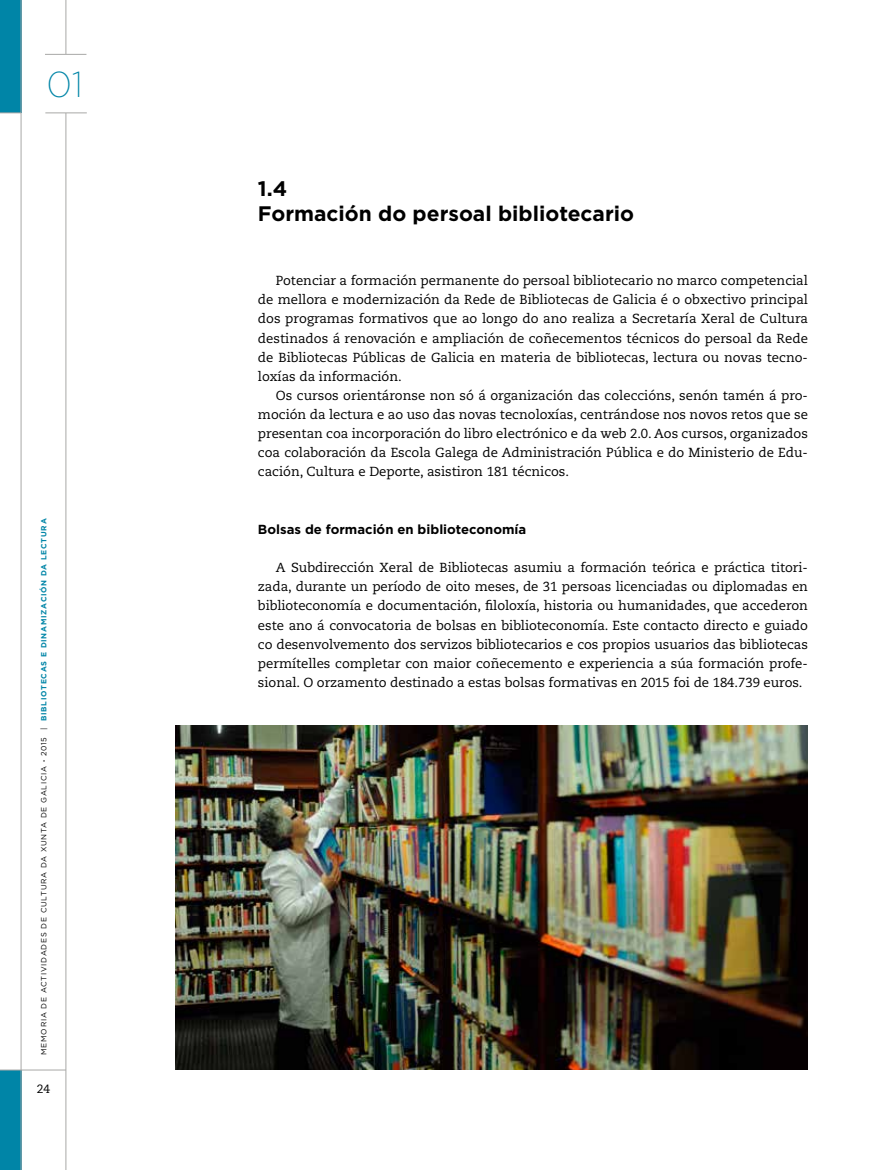
<style>
.page{position:relative;width:893px;height:1170px;background:#fff}
.page>*{position:absolute;margin:0;border:0;box-sizing:border-box;transform-origin:0 0}
.t1{font:200 36px "Gotham";color:#0085a7}
.t2{font:700 21px/25.5px "Gotham";color:#000}
.t3{font:13.2px/19px "Caecilia LT Std";color:#000;text-align:justify}
.t4{font:700 13.2px "Gotham";color:#000}
.t5{font:12px "Caecilia LT Std";color:#000}
.t6{font:7.5px "Gotham";letter-spacing:.1em;color:#000}
.s1{font-weight:700}
.s2{font-weight:700;color:#0085a7}
</style>
<div class="page">
<div style="left:0;top:0;width:21px;height:113px;background:#0085a7"></div>
<div style="left:0;top:1069px;width:21px;height:100px;background:#0085a7"></div>
<hr style="left:0;top:1069px;width:66px;height:1px;background:#a8a8a7">
<hr style="left:66px;top:0;width:1px;height:1169px;background:#a8a8a7">
<div style="left:32px;top:54px;width:66px;height:59px;background:#fff"></div>
<hr style="left:21px;top:0;width:1px;height:1169px;background:#a8a8a7">
<hr style="left:45px;top:54px;width:41px;height:1px;background:#a8a8a7">
<hr style="left:45px;top:113px;width:42px;height:1px;background:#a8a8a7">
<svg style="left:0;top:113px;width:21px;height:1px"></svg>
<img style="left:176px;top:725px;width:632px;height:344px">
<h1 class="t1" style="left:46px;top:61px;width:38px">01</h1>
<p class="t6" style="left:39px;top:1054px;width:538px;rotate:-90deg">MEMORIA DE ACTIVIDADES DE CULTURA DA XUNTA DE GALICIA <span class="s1">·</span> 2015 | <span class="s2">BIBLIOTECAS E DINAMIZACIÓN DA LECTURA</span></p>
<p class="t5" style="left:37px;top:1082px;width:15px">24</p>
<h2 class="t2" style="left:258px;top:175px;width:378px">1.4<br>Formación do persoal bibliotecario</h2>
<p class="t3" style="left:258px;top:271px;width:551px;text-indent:18px">Potenciar a formación permanente do persoal bibliotecario no marco competencial de mellora e modernización da Rede de Bibliotecas de Galicia é o obxectivo principal dos programas formativos que ao longo do ano realiza a Secretaría Xeral de Cultura destinados á renovación e ampliación de coñecementos técnicos do persoal da Rede de Bibliotecas Públicas de Galicia en materia de bibliotecas, lectura ou novas tecno&shy;loxías da información.</p>
<p class="t3" style="left:258px;top:386px;width:551px;text-indent:18px">Os cursos orientáronse non só á organización das coleccións, senón tamén á pro&shy;moción da lectura e ao uso das novas tecnoloxías, centrándose nos novos retos que se presentan coa incorporación do libro electrónico e da web 2.0. Aos cursos, organizados coa colaboración da Escola Galega de Administración Pública e do Ministerio de Edu&shy;cación, Cultura e Deporte, asistiron 181 técnicos.</p>
<p class="t4" style="left:258px;top:520px;width:270px">Bolsas de formación en biblioteconomía</p>
<p class="t3" style="left:258px;top:558px;width:551px;text-indent:18px">A Subdirección Xeral de Bibliotecas asumiu a formación teórica e práctica titori&shy;zada, durante un período de oito meses, de 31 persoas licenciadas ou diplomadas en biblioteconomía e documentación, filoloxía, historia ou humanidades, que accederon este ano á convocatoria de bolsas en biblioteconomía. Este contacto directo e guiado co desenvolvemento dos servizos bibliotecarios e cos propios usuarios das bibliotecas permítelles completar con maior coñecemento e experiencia a súa formación profe&shy;sional. O orzamento destinado a estas bolsas formativas en 2015 foi de 184.739 euros.</p>
</div>
